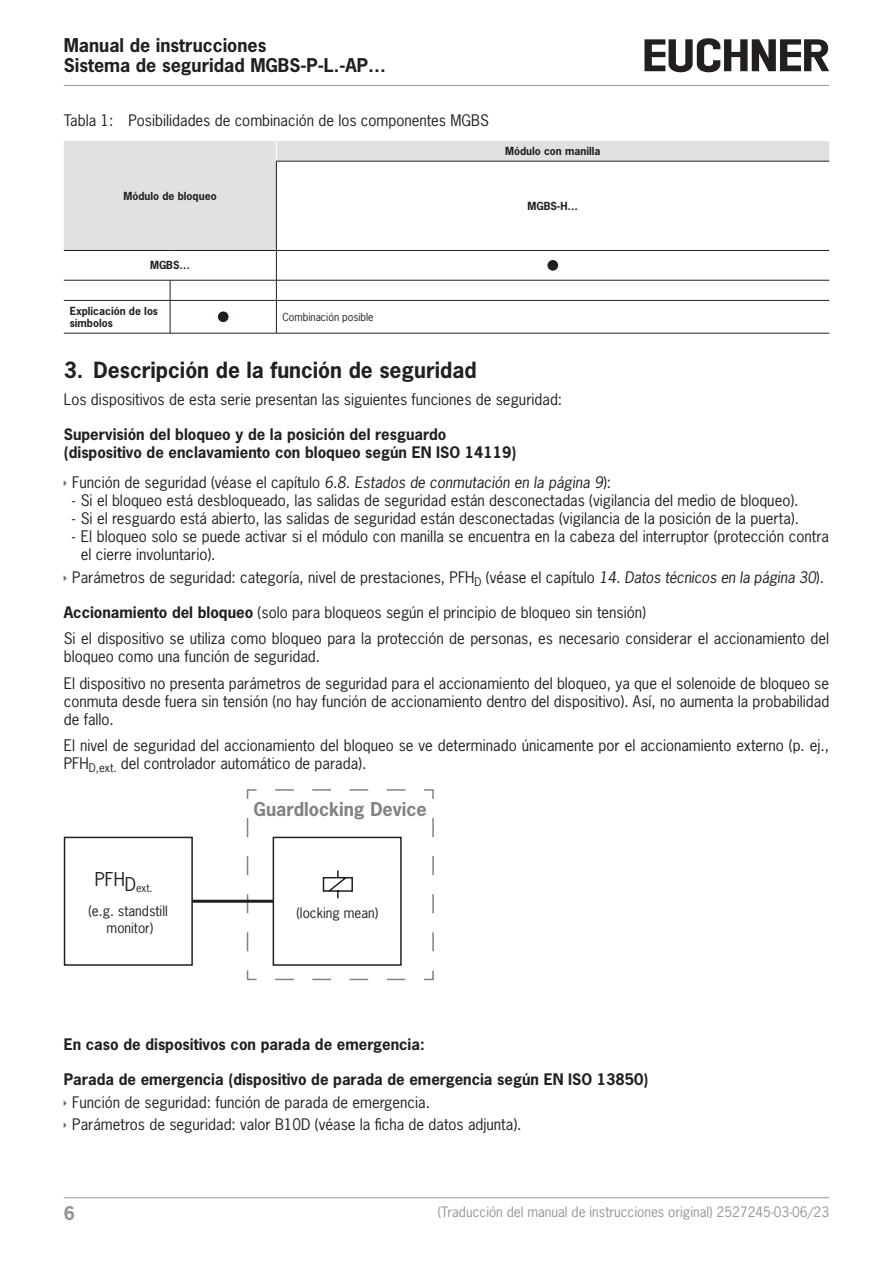
<style>
.page{position:relative;width:893px;height:1263px;background:#fff}
.page>*{position:absolute;margin:0;border:0;box-sizing:border-box;transform-origin:0 0}
.t1{font:700 21px "News Gothic Std";color:#231f20}
.t2{font:700 18px "News Gothic Std";color:#808285}
.t3{font:18px "News Gothic Std";color:#231f20}
.t4{font:700 17.85px/20.2px "News Gothic Std";color:#231f20}
.t5{font:700 17.85px "News Gothic Std";color:#939598}
.paragraph{font:15px/18px "News Gothic Std";color:#231f20}
.paragraph_last{font:15px/18px "News Gothic Std";color:#231f20}
.paragraph_last-2{font:700 15px/18px "News Gothic Std";color:#231f20}
.paragraph-2{font:700 15px "News Gothic Std";color:#231f20}
.t6{font:13.5px "News Gothic Std";color:#939598}
.t7{font:13.5px/16.2px "News Gothic Std";color:#231f20;text-align:center}
.tableheadcentered{font:700 10.5px "News Gothic Std";color:#231f20}
.tablebodyleft{font:700 10.5px/12.6px "News Gothic Std";color:#231f20}
.tablebodyleft-2{font:10.5px "News Gothic Std";color:#231f20}
.tablebodycentred{font:700 10.5px "News Gothic Std";color:#231f20}
.s1{font-style:italic}
.s2{font-weight:700}
</style>
<div class="page">
<hr style="left:64px;top:85px;width:765px;height:1px;background:#939598">
<hr style="left:64px;top:1197px;width:765px;height:1px;background:#939598">
<svg style="left:644px;top:38px;width:185px;height:34px"></svg>
<svg style="left:64px;top:141px;width:765px;height:109px"></svg>
<hr style="left:170px;top:300px;width:106px;height:1px;background:#231f20">
<hr style="left:276px;top:250px;width:553px;height:1px;background:#231f20">
<hr style="left:276px;top:280px;width:553px;height:1px;background:#231f20">
<hr style="left:276px;top:300px;width:553px;height:1px;background:#231f20">
<hr style="left:64px;top:300px;width:106px;height:1px;background:#231f20">
<hr style="left:64px;top:280px;width:106px;height:1px;background:#231f20">
<hr style="left:64px;top:333px;width:106px;height:1px;background:#231f20">
<hr style="left:170px;top:280px;width:106px;height:1px;background:#231f20">
<svg style="left:170px;top:280px;width:1px;height:20px"></svg>
<hr style="left:170px;top:301px;width:1px;height:32px;background:#231f20">
<hr style="left:170px;top:333px;width:106px;height:1px;background:#231f20">
<svg style="left:276px;top:251px;width:1px;height:49px"></svg>
<hr style="left:276px;top:301px;width:1px;height:32px;background:#231f20">
<hr style="left:276px;top:333px;width:553px;height:1px;background:#231f20">
<hr style="left:64px;top:250px;width:106px;height:1px;background:#231f20">
<hr style="left:170px;top:250px;width:106px;height:1px;background:#231f20">
<svg style="left:276px;top:141px;width:1px;height:20px"></svg>
<hr style="left:276px;top:161px;width:553px;height:1px;background:#231f20">
<hr style="left:276px;top:162px;width:1px;height:88px;background:#231f20">
<div style="left:547px;top:260px;width:11px;height:11px;background:#231f20;border-radius:50%"></div>
<div style="left:218px;top:311px;width:11px;height:11px;background:#231f20;border-radius:50%"></div>
<div style="left:273px;top:837px;width:129px;height:129px;border:2px solid #231f20"></div>
<svg style="left:424px;top:970px;width:10px;height:10px"></svg>
<svg style="left:275px;top:979px;width:130px;height:1px"></svg>
<svg style="left:246px;top:970px;width:11px;height:10px"></svg>
<svg style="left:247px;top:818px;width:1px;height:133px"></svg>
<svg style="left:246px;top:789px;width:11px;height:10px"></svg>
<svg style="left:275px;top:789px;width:131px;height:2px"></svg>
<svg style="left:424px;top:789px;width:10px;height:10px"></svg>
<svg style="left:432px;top:818px;width:2px;height:134px"></svg>
<hr style="left:192px;top:900px;width:81px;height:3px;background:#231f20">
<div style="left:64px;top:837px;width:129px;height:129px;border:2px solid #231f20"></div>
<svg style="left:322px;top:870px;width:31px;height:29px"></svg>
<p class="t4" style="left:64px;top:34px;width:324px">Manual de instrucciones<br>Sistema de seguridad MGBS-P‑L.‑AP…</p>
<p class="paragraph" style="left:64px;top:112px;width:427px">Tabla 1: Posibilidades de combinación de los componentes MGBS</p>
<p class="tableheadcentered" style="left:123px;top:189px;width:95px">Módulo de bloqueo</p>
<p class="tableheadcentered" style="left:505px;top:144px;width:97px">Módulo con manilla</p>
<p class="tablebodycentred" style="left:527px;top:199px;width:52px">MGBS-H…</p>
<p class="tablebodycentred" style="left:150px;top:258px;width:42px">MGBS…</p>
<p class="tablebodyleft" style="left:70px;top:304px;width:90px">Explicación de los símbolos</p>
<p class="tablebodyleft-2" style="left:282px;top:310px;width:93px">Combinación posible</p>
<p class="t1" style="left:64px;top:356px;width:414px">3. Descripción de la función de seguridad</p>
<p class="paragraph_last" style="left:64px;top:390px;width:500px">Los dispositivos de esta serie presentan las siguientes funciones de seguridad:</p>
<p class="paragraph_last-2" style="left:64px;top:425px;width:454px">Supervisión del bloqueo y de la posición del resguardo (dispositivo de enclavamiento con bloqueo según EN ISO 14119)</p>
<p class="paragraph" style="left:72px;top:474px;width:540px">Función de seguridad (véase el capítulo <span class="s1">6.8. Estados de conmutación en la página 9</span>):</p>
<p class="paragraph" style="left:72px;top:492px;width:728px">- Si el bloqueo está desbloqueado, las salidas de seguridad están desconectadas (vigilancia del medio de bloqueo).</p>
<p class="paragraph" style="left:72px;top:510px;width:728px">- Si el resguardo está abierto, las salidas de seguridad están desconectadas (vigilancia de la posición de la puerta).</p>
<p class="paragraph" style="left:81px;top:528px;width:750px;text-indent:-9px">- El bloqueo solo se puede activar si el módulo con manilla se encuentra en la cabeza del interruptor (protección contra el cierre involuntario).</p>
<p class="paragraph" style="left:72px;top:568px;width:753px">Parámetros de seguridad: categoría, nivel de prestaciones, PFH<sub>D</sub> (véase el capítulo <span class="s1">14. Datos técnicos en la página 30</span>).</p>
<p class="paragraph" style="left:64px;top:603px;width:584px"><span class="s2">Accionamiento del bloqueo</span> (solo para bloqueos según el principio de bloqueo sin tensión)</p>
<p class="paragraph" style="left:64px;top:629px;width:767px">Si el dispositivo se utiliza como bloqueo para la protección de personas, es necesario considerar el accionamiento del bloqueo como una función de seguridad.</p>
<p class="paragraph" style="left:64px;top:674px;width:767px;text-align:justify">El dispositivo no presenta parámetros de seguridad para el accionamiento del bloqueo, ya que el solenoide de bloqueo se conmuta desde fuera sin tensión (no hay función de accionamiento dentro del dispositivo). Así, no aumenta la probabilidad de fallo.</p>
<p class="paragraph_last" style="left:64px;top:736px;width:767px">El nivel de seguridad del accionamiento del bloqueo se ve determinado únicamente por el accionamiento externo (p. ej.,<br>PFH<sub>D,ext.</sub> del controlador automático de parada).</p>
<p class="t2" style="left:254px;top:798px;width:175px">Guardlocking Device</p>
<p class="t3" style="left:95px;top:868px;width:59px">PFHD<sub>ext.</sub></p>
<p class="t7" style="left:88px;top:903px;width:81px">(e.g. standstill monitor)</p>
<p class="t7" style="left:296px;top:905px;width:83px">(locking mean)</p>
<p class="paragraph_last-2" style="left:64px;top:1035px;width:362px">En caso de dispositivos con parada de emergencia:</p>
<p class="paragraph-2" style="left:64px;top:1070px;width:586px">Parada de emergencia (dispositivo de parada de emergencia según EN ISO 13850)</p>
<p class="paragraph" style="left:72px;top:1093px;width:359px">Función de seguridad: función de parada de emergencia.</p>
<p class="paragraph" style="left:72px;top:1115px;width:451px">Parámetros de seguridad: valor B10D (véase la ficha de datos adjunta).</p>
<p class="t5" style="left:64px;top:1201px;width:13px">6</p>
<p class="t6" style="left:438px;top:1203px;width:393px">(Traducción del manual de instrucciones original) 2527245-03-06/23</p>
</div>
